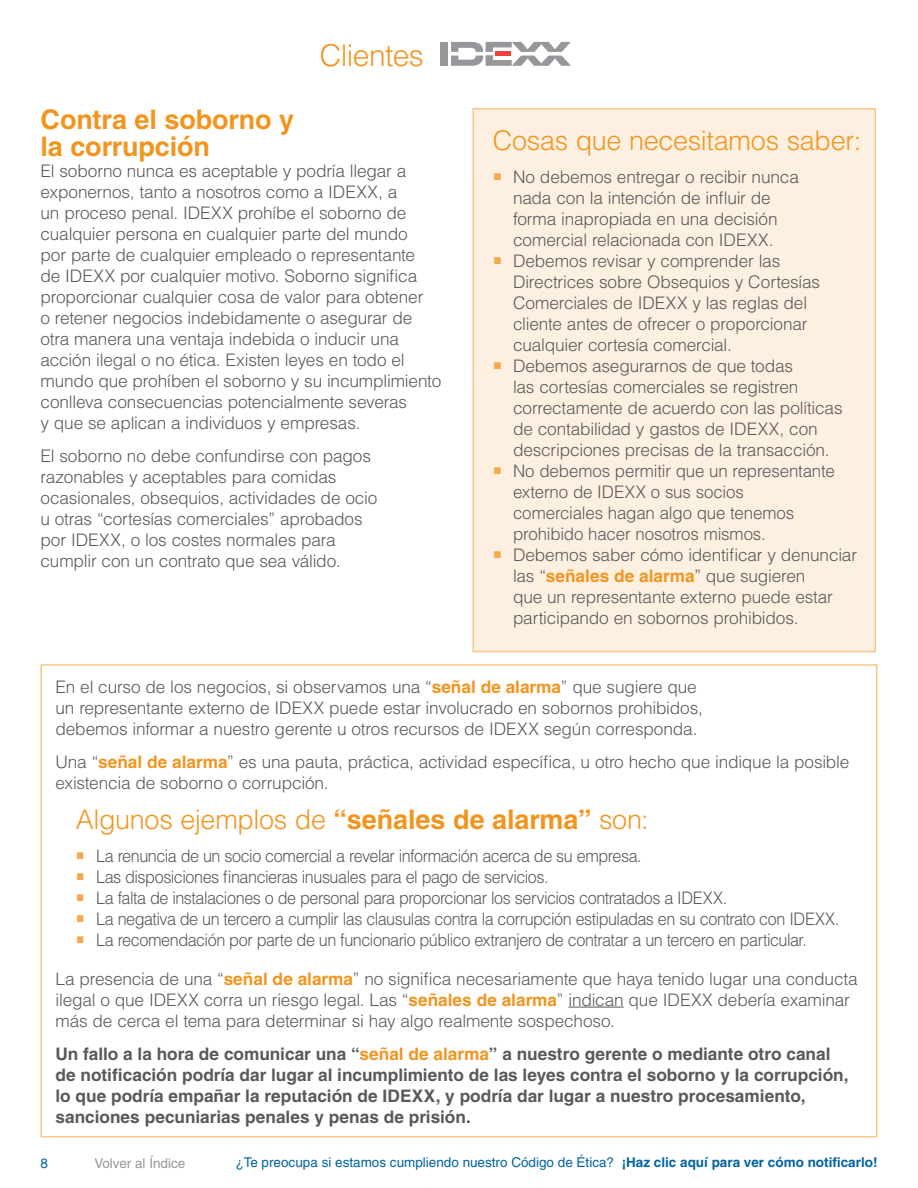
<style>
.page{position:relative;width:918px;height:1188px;background:#fff}
.page>*{position:absolute;margin:0;border:0;box-sizing:border-box;transform-origin:0 0}
.BulletedList_-_Head{font:300 30px "Helvetica";letter-spacing:-.02em;color:#f2951f}
.BulletedList_-_Head-2{font:300 27px "Helvetica";letter-spacing:-.01em;color:#f2951f}
.Subsubhead_2{font:700 27px/27px "Helvetica";letter-spacing:-.005em;color:#f2951f}
.Body_Copy{font:300 17.25px/21px "Helvetica";letter-spacing:-.01em;color:#57595b}
.Body_Copy-2{font:300 17.25px "Helvetica";letter-spacing:-.03em;color:#57595b;scale:.94 1}
.Body_Copy-3{font:700 17.25px/21px "Helvetica";color:#57595b}
.t1{font:13.5px "Helvetica";color:#0064a0}
.t2{font:13.5px "Helvetica";color:#95979a}
.s1{font-weight:700;color:#f2951f}
.s2{font-weight:700}
.s3{color:#f2951f}
</style>
<div class="page">
<div style="left:472px;top:108px;width:404px;height:544px;background:#fef0e1;border:2px solid #f8c689"></div>
<div style="left:441px;top:42px;width:7px;height:24px;background:#96979a"></div>
<svg style="left:451px;top:42px;width:120px;height:24px"></svg>
<hr style="left:568px;top:1007px;width:56px;height:1px;background:#57595b">
<p class="BulletedList_-_Head" style="left:320px;top:36px;width:106px">Clientes</p>
<p class="Subsubhead_2" style="left:40px;top:105px;width:255px">Contra el soborno y la corrupción</p>
<p class="Body_Copy" style="left:40px;top:160px;width:402px">El soborno nunca es aceptable y podría llegar a exponernos, tanto a nosotros como a IDEXX, a<br>un proceso penal. IDEXX prohíbe el soborno de cualquier persona en cualquier parte del mundo<br>por parte de cualquier empleado o representante<br>de IDEXX por cualquier motivo. Soborno significa proporcionar cualquier cosa de valor para obtener<br>o retener negocios indebidamente o asegurar de otra manera una ventaja indebida o inducir una acción ilegal o no ética. Existen leyes en todo el mundo que prohíben el soborno y su incumplimiento conlleva consecuencias potencialmente severas<br>y que se aplican a individuos y empresas.</p>
<p class="Body_Copy" style="left:40px;top:445px;width:339px">El soborno no debe confundirse con pagos razonables y aceptables para comidas ocasionales, obsequios, actividades de ocio u otras “cortesías comerciales” aprobados por IDEXX, o los costes normales para cumplir con un contrato que sea válido.</p>
<p class="BulletedList_-_Head-2" style="left:493px;top:124px;width:370px">Cosas que necesitamos saber:</p>
<p class="Body_Copy" style="left:513px;top:166px;width:287px">No debemos entregar o recibir nunca nada con la intención de influir de forma inapropiada en una decisión comercial relacionada con IDEXX.</p>
<p class="Body_Copy" style="left:513px;top:250px;width:309px">Debemos revisar y comprender las Directrices sobre Obsequios y Cortesías Comerciales de IDEXX y las reglas del cliente antes de ofrecer o proporcionar cualquier cortesía comercial.</p>
<p class="Body_Copy" style="left:513px;top:355px;width:331px">Debemos asegurarnos de que todas<br>las cortesías comerciales se registren correctamente de acuerdo con las políticas de contabilidad y gastos de IDEXX, con descripciones precisas de la transacción.</p>
<p class="Body_Copy" style="left:513px;top:460px;width:323px">No debemos permitir que un representante externo de IDEXX o sus socios comerciales hagan algo que tenemos prohibido hacer nosotros mismos.</p>
<p class="Body_Copy" style="left:513px;top:544px;width:346px">Debemos saber cómo identificar y denunciar las “<span class="s1">señales de alarma</span>” que sugieren<br>que un representante externo puede estar participando en sobornos prohibidos.</p>
<p class="Body_Copy" style="left:56px;top:676px;width:649px">En el curso de los negocios, si observamos una “<span class="s1">señal de alarma</span>” que sugiere que un representante externo de IDEXX puede estar involucrado en sobornos prohibidos, debemos informar a nuestro gerente u otros recursos de IDEXX según corresponda.</p>
<p class="Body_Copy" style="left:56px;top:751px;width:796px">Una “<span class="s1">señal de alarma</span>” es una pauta, práctica, actividad específica, u otro hecho que indique la posible existencia de soborno o corrupción.</p>
<p class="BulletedList_-_Head-2" style="left:76px;top:802px;width:574px">Algunos ejemplos de <span class="s2">“señales de alarma”</span> son:</p>
<p class="Body_Copy-2" style="left:96px;top:845px;width:579px">La renuncia de un socio comercial a revelar información acerca de su empresa.</p>
<p class="Body_Copy-2" style="left:96px;top:866px;width:479px">Las disposiciones financieras inusuales para el pago de servicios.</p>
<p class="Body_Copy-2" style="left:96px;top:887px;width:670px">La falta de instalaciones o de personal para proporcionar los servicios contratados a IDEXX.</p>
<p class="Body_Copy-2" style="left:96px;top:908px;width:789px">La negativa de un tercero a cumplir las clausulas contra la corrupción estipuladas en su contrato con IDEXX.</p>
<p class="Body_Copy-2" style="left:96px;top:929px;width:755px">La recomendación por parte de un funcionario público extranjero de contratar a un tercero en particular.</p>
<p class="Body_Copy" style="left:56px;top:967px;width:804px">La presencia de una “<span class="s1">señal de alarma</span>” no significa necesariamente que haya tenido lugar una conducta ilegal o que IDEXX corra un riesgo legal. Las “<span class="s1">señales de alarma</span>” indican que IDEXX debería examinar más de cerca el tema para determinar si hay algo realmente sospechoso.</p>
<p class="Body_Copy-3" style="left:56px;top:1043px;width:795px">Un fallo a la hora de comunicar una “<span class="s3">señal de alarma</span>” a nuestro gerente o mediante otro canal de notificación podría dar lugar al incumplimiento de las leyes contra el soborno y la corrupción, lo que podría empañar la reputación de IDEXX, y podría dar lugar a nuestro procesamiento, sanciones pecuniarias penales y penas de prisión.</p>
<p class="t1" style="left:40px;top:1155px;width:9px">8</p>
<p class="t2" style="left:94px;top:1155px;width:92px">Volver al Índice</p>
<p class="t1" style="left:236px;top:1154px;width:643px">¿Te preocupa si estamos cumpliendo nuestro Código de Ética? <span class="s2">¡Haz clic aquí para ver cómo notificarlo!</span></p>
</div>
